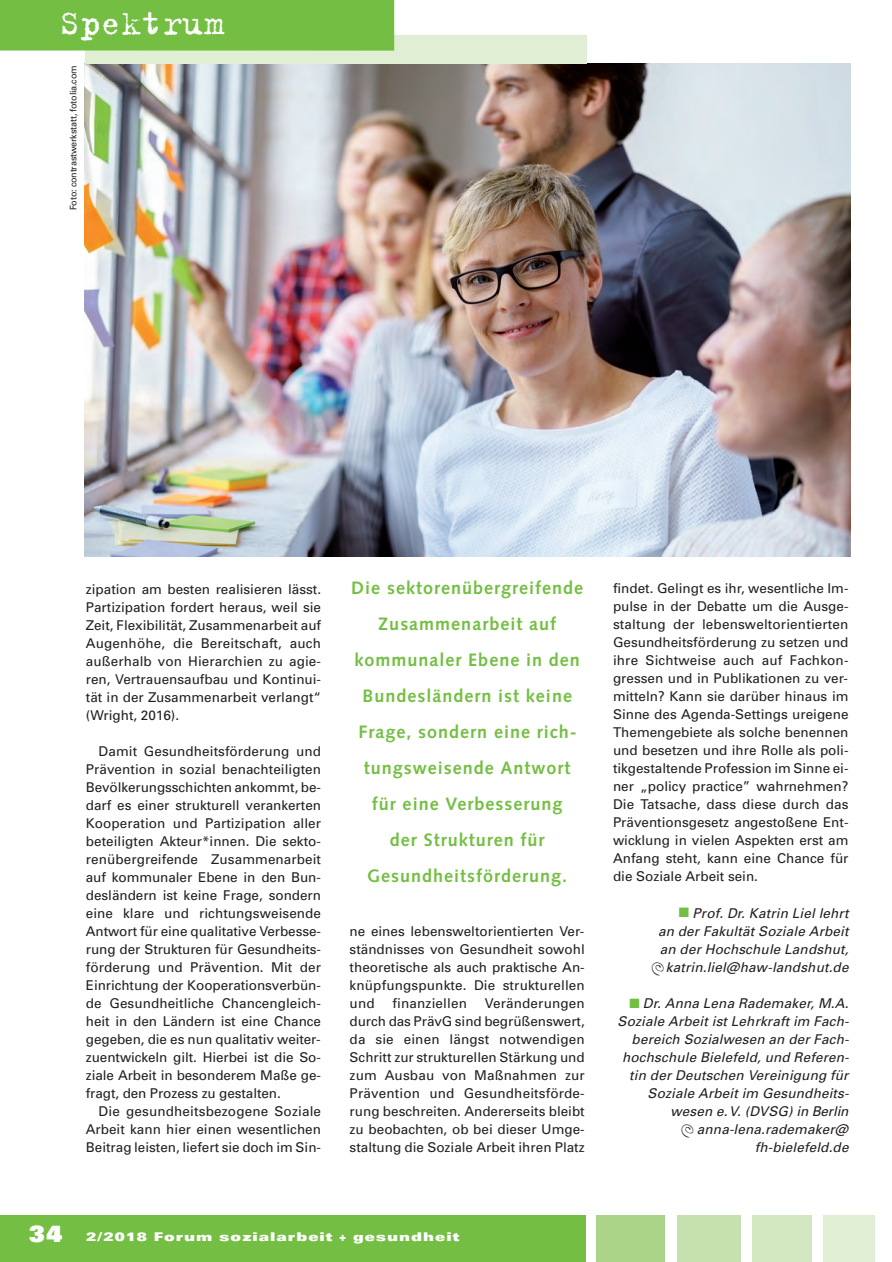
<style>
.page{position:relative;width:892px;height:1262px;background:#fff}
.page>*{position:absolute;margin:0;border:0;box-sizing:border-box;transform-origin:0 0}
.t1{font:37.5px "Trixie";color:#fff}
.t2{font:900 22.5px "Univers";color:#fff}
.t3{font:700 18px/36px "Syntax";letter-spacing:.055em;color:#74bf43;text-align:center}
.t4{font:13.5px/18px "Univers";color:#231f20;text-align:justify}
.t5{font:italic 13.5px/18px "Univers";color:#231f20;text-align:right}
.t6{font:900 expanded 12px "Univers";letter-spacing:.085em;color:#fff}
.t7{font:9px "Univers";letter-spacing:-.015em;color:#231f20}
.s1{color:#74bf43}
.s2{font-family:"Pinxit Office LL";font-style:normal}
</style>
<div class="page">
<img style="left:84px;top:64px;width:766px;height:492px">
<div style="left:0;top:1215px;width:585px;height:46px;background:#74bf43"></div>
<div style="left:597px;top:1215px;width:68px;height:46px;background:#abd489"></div>
<div style="left:676px;top:1215px;width:64px;height:46px;background:#c6e1ae"></div>
<div style="left:752px;top:1215px;width:59px;height:46px;background:#d3e8c0"></div>
<div style="left:823px;top:1215px;width:51px;height:46px;background:#e0eed4"></div>
<div style="left:85px;top:35px;width:501px;height:29px;background:#e0eed4"></div>
<div style="left:0;top:0;width:394px;height:51px;background:#74bf43"></div>
<h1 class="t1" style="left:59px;top:-2px;width:166px">Spektrum</h1>
<p class="t7" style="left:68px;top:210px;width:146px;rotate:-90deg">Foto: contrastwerkstatt, fotolia.com</p>
<p class="t4" style="left:86px;top:580px;width:237px">zipation am besten realisieren lässt.<br>Partizipation fordert heraus, weil sie Zeit, Flexibilität, Zusammenarbeit auf Augenhöhe, die Bereitschaft, auch außerhalb von Hierarchien zu agie&shy;ren, Vertrauensaufbau und Kontinui&shy;tät in der Zusammenarbeit verlangt“ (Wright, 2016).</p>
<p class="t4" style="left:86px;top:742px;width:237px;text-indent:13px">Damit Gesundheitsförderung und Prävention in sozial benachteiligten Bevölkerungsschichten ankommt, be&shy;darf es einer strukturell verankerten Kooperation und Partizipation aller beteiligten Akteur*innen. Die sekto&shy;renübergreifende Zusammenarbeit auf kommunaler Ebene in den Bun&shy;desländern ist keine Frage, sondern eine klare und richtungsweisende Antwort für eine qualitative Verbesse&shy;rung der Strukturen für Gesundheits&shy;förderung und Prävention. Mit der Einrichtung der Kooperationsverbün&shy;de Gesundheitliche Chancengleich&shy;heit in den Ländern ist eine Chance gegeben, die es nun qualitativ weiter&shy;zuentwickeln gilt. Hierbei ist die So&shy;ziale Arbeit in besonderem Maße ge&shy;fragt, den Prozess zu gestalten.</p>
<p class="t4" style="left:86px;top:1102px;width:237px;text-indent:13px">Die gesundheitsbezogene Soziale Arbeit kann hier einen wesentlichen Beitrag leisten, liefert sie doch im Sin-</p>
<h3 class="t3" style="left:351px;top:569px;width:233px">Die sektorenübergreifende<br>Zusammenarbeit auf kommunaler Ebene in den<br>Bundesländern ist keine<br>Frage, sondern eine rich&shy;tungsweisende Antwort für eine Verbesserung<br>der Strukturen für<br>Gesundheitsförderung.</h3>
<p class="t4" style="left:349px;top:922px;width:237px">ne eines lebensweltorientierten Ver&shy;ständnisses von Gesundheit sowohl theoretische als auch praktische An&shy;knüpfungspunkte. Die strukturellen und</p>
<p class="t4" style="left:392px;top:994px;width:76px">finanziellen</p>
<p class="t4" style="left:349px;top:994px;width:237px;text-indent:135px">Veränderungen durch das PrävG sind begrüßenswert, da sie einen längst notwendigen Schritt zur strukturellen Stärkung und zum Ausbau von Maßnahmen zur Prävention und Gesundheitsförde&shy;rung beschreiten. Andererseits bleibt zu beobachten, ob bei dieser Umge&shy;staltung die Soziale Arbeit ihren Platz</p>
<h2 class="t2" style="left:29px;top:1218px;width:35px">34</h2>
<p class="t6" style="left:86px;top:1229px;width:374px">2/2018 Forum sozialarbeit + gesundheit</p>
<p class="t4" style="left:613px;top:579px;width:237px">findet. Gelingt es ihr, wesentliche Im&shy;pulse in der Debatte um die Ausge&shy;staltung der lebensweltorientierten Gesundheitsförderung zu setzen und ihre Sichtweise auch auf Fachkon&shy;gressen und in Publikationen zu ver&shy;mitteln? Kann sie darüber hinaus im Sinne des Agenda-Settings ureigene Themengebiete als solche benennen und besetzen und ihre Rolle als poli&shy;tikgestaltende Profession im Sinne ei&shy;ner „policy practice” wahrnehmen?<br>Die Tatsache, dass diese durch das Präventionsgesetz angestoßene Ent&shy;wicklung in vielen Aspekten erst am Anfang steht, kann eine Chance für die Soziale Arbeit sein.</p>
<p class="t5" style="left:651px;top:904px;width:202px"><span class="s1">■</span> Prof.Dr.Katrin Liellehrt<br>an derFakultätSoziale Arbeit an derHochschule Landshut,<br><span class="s2">6</span> katrin.liel@haw-landshut.de</p>
<p class="t5" style="left:617px;top:994px;width:236px"><span class="s1">■</span> Dr.Anna Lena Rademaker,M.A.<br>Soziale ArbeitistLehrkraftim Fach&shy;bereich Sozialwesen an derFach&shy;hochschule Bielefeld,und Referen&shy;tin derDeutschen Vereinigung für<br>Soziale Arbeitim Gesundheits - wesen e.V.(DVSG)in Berlin<br><span class="s2">6</span> anna-lena.rademaker@ fh-bielefeld.de</p>
</div>
